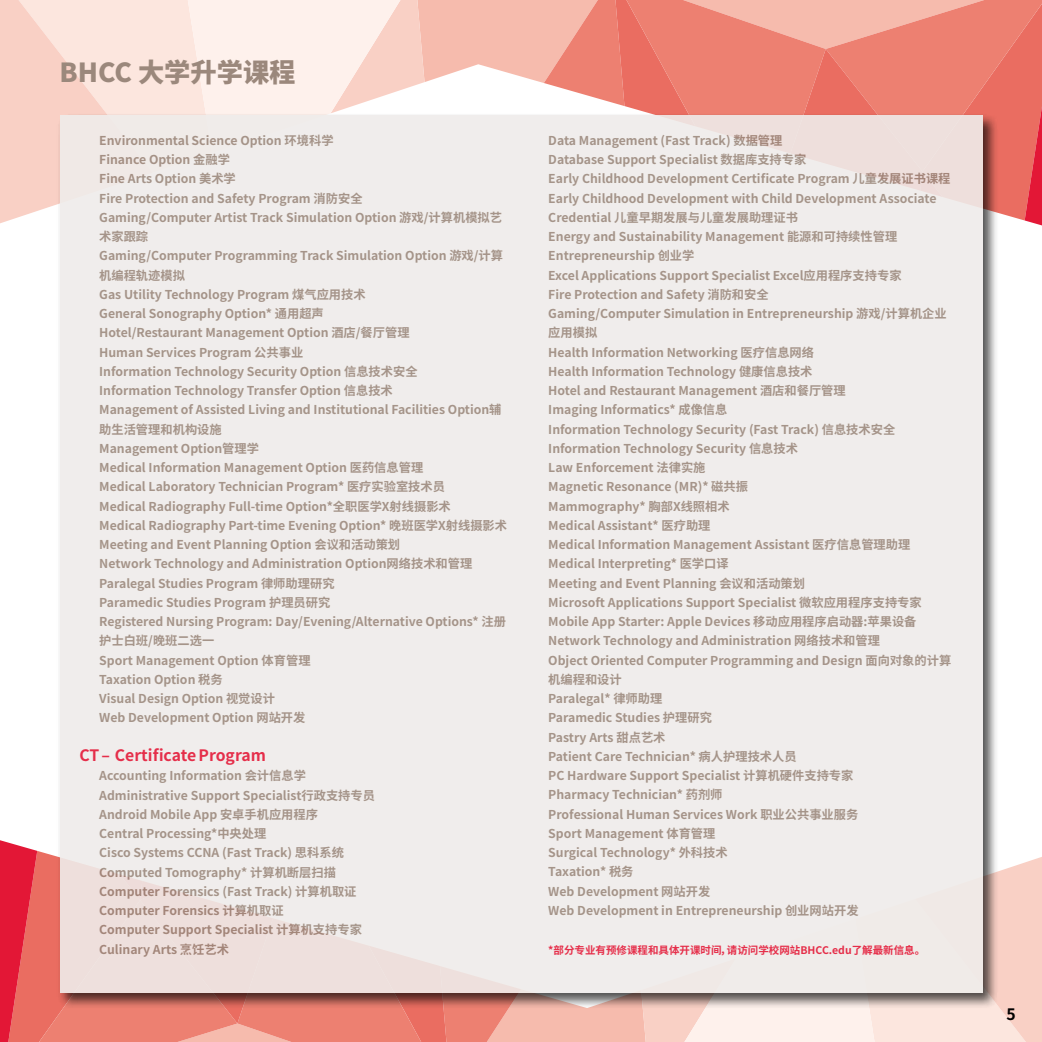
<style>
.page{position:relative;width:1042px;height:1042px;background:#fff}
.page>*{position:absolute;margin:0;border:0;box-sizing:border-box;transform-origin:0 0}
.t1{font:900 26.25px "Noto Sans Hans";color:#9b887c}
.t2{font:700 15.75px "Noto Sans Hans";color:#e31736}
.t3{font:700 15.75px "Noto Sans Hans";color:#000}
.t4{font:700 12.25px/19.2px "Noto Sans Hans";color:#9b887c}
.t5{font:700 10.5px "Noto Sans Hans";color:#e31736}
</style>
<div class="page">
<svg style="left:0;top:0;width:1042px;height:225px;background:#f5b5ab"></svg>
<svg style="left:0;top:840px;width:1042px;height:202px;background:#f2a199"></svg>
<div style="left:57px;top:113px;width:942px;height:896px;background:#000;opacity:.75"></div>
<div style="left:60px;top:115px;width:922px;height:877px;background:#efecea"></div>
<h1 class="t1" style="left:60px;top:58px;width:237px">BHCC 大学升学课程</h1>
<p class="t4" style="left:99px;top:131px;width:409px">Environmental Science Option 环境科学<br>Finance Option 金融学<br>Fine Arts Option 美术学<br>Fire Protection and Safety Program 消防安全<br>Gaming/Computer Artist Track Simulation Option 游戏/计算机模拟艺术家跟踪<br>Gaming/Computer Programming Track Simulation Option 游戏/计算机编程轨迹模拟<br>Gas Utility Technology Program 煤气应用技术<br>General Sonography Option* 通用超声<br>Hotel/Restaurant Management Option 酒店/餐厅管理<br>Human Services Program 公共事业<br>Information Technology Security Option 信息技术安全<br>Information Technology Transfer Option 信息技术<br>Management of Assisted Living and Institutional Facilities Option辅助生活管理和机构设施<br>Management Option管理学<br>Medical Information Management Option 医药信息管理<br>Medical Laboratory Technician Program* 医疗实验室技术员<br>Medical Radiography Full-time Option*全职医学X射线摄影术<br>Medical Radiography Part-time Evening Option* 晚班医学X射线摄影术Meeting and Event Planning Option 会议和活动策划<br>Network Technology and Administration Option网络技术和管理Paralegal Studies Program 律师助理研究<br>Paramedic Studies Program 护理员研究<br>Registered Nursing Program: Day/Evening/Alternative Options* 注册护士白班/晚班二选一<br>Sport Management Option 体育管理<br>Taxation Option 税务<br>Visual Design Option 视觉设计<br>Web Development Option 网站开发</p>
<p class="t2" style="left:79px;top:746px;width:188px">CT – Certificate Program</p>
<p class="t4" style="left:99px;top:766px;width:277px">Accounting Information 会计信息学<br>Administrative Support Specialist行政支持专员<br>Android Mobile App 安卓手机应用程序<br>Central Processing*中央处理<br>Cisco Systems CCNA (Fast Track) 思科系统<br>Computed Tomography* 计算机断层扫描<br>Computer Forensics (Fast Track) 计算机取证<br>Computer Forensics 计算机取证<br>Computer Support Specialist 计算机支持专家<br>Culinary Arts 烹饪艺术</p>
<p class="t4" style="left:548px;top:131px;width:404px">Data Management (Fast Track) 数据管理<br>Database Support Specialist 数据库支持专家<br>Early Childhood Development Certificate Program 儿童发展证书课程Early Childhood Development with Child Development Associate Credential 儿童早期发展与儿童发展助理证书<br>Energy and Sustainability Management 能源和可持续性管理Entrepreneurship 创业学<br>Excel Applications Support Specialist Excel应用程序支持专家<br>Fire Protection and Safety 消防和安全<br>Gaming/Computer Simulation in Entrepreneurship 游戏/计算机企业应用模拟<br>Health Information Networking 医疗信息网络<br>Health Information Technology 健康信息技术<br>Hotel and Restaurant Management 酒店和餐厅管理<br>Imaging Informatics* 成像信息<br>Information Technology Security (Fast Track) 信息技术安全Information Technology Security 信息技术<br>Law Enforcement 法律实施<br>Magnetic Resonance (MR)* 磁共振<br>Mammography* 胸部X线照相术<br>Medical Assistant* 医疗助理<br>Medical Information Management Assistant 医疗信息管理助理Medical Interpreting* 医学口译<br>Meeting and Event Planning 会议和活动策划<br>Microsoft Applications Support Specialist 微软应用程序支持专家Mobile App Starter: Apple Devices 移动应用程序启动器:苹果设备Network Technology and Administration 网络技术和管理<br>Object Oriented Computer Programming and Design 面向对象的计算机编程和设计<br>Paralegal* 律师助理<br>Paramedic Studies 护理研究<br>Pastry Arts 甜点艺术<br>Patient Care Technician* 病人护理技术人员<br>PC Hardware Support Specialist 计算机硬件支持专家<br>Pharmacy Technician* 药剂师<br>Professional Human Services Work 职业公共事业服务<br>Sport Management 体育管理<br>Surgical Technology* 外科技术<br>Taxation* 税务<br>Web Development 网站开发<br>Web Development in Entrepreneurship 创业网站开发</p>
<p class="t5" style="left:548px;top:944px;width:378px">*部分专业有预修课程和具体开课时间，请访问学校网站BHCC.edu了解最新信息。</p>
<p class="t3" style="left:1006px;top:1005px;width:11px">5</p>
</div>
